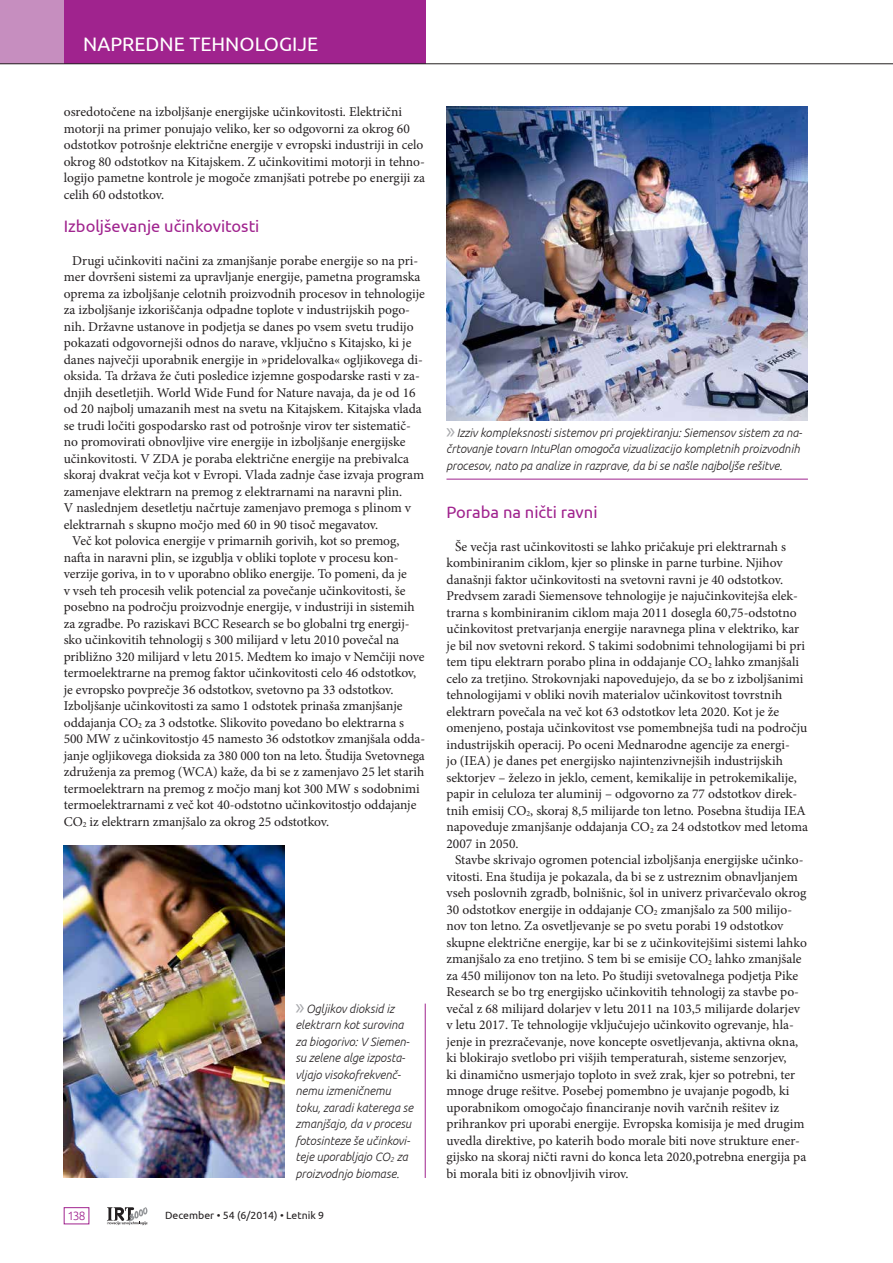
<style>
.page{position:relative;width:893px;height:1263px;background:#fff}
.page>*{position:absolute;margin:0;border:0;box-sizing:border-box;transform-origin:0 0}
.t1{font:19.5px "Ubuntu";color:#fff}
.t2{font:16.5px "Ubuntu";color:#a0238e}
.t3{font:13.5px/16.5px "Minion Pro";letter-spacing:-.005em;color:#231f20}
.t4{font:italic 300 12px/16.5px "Ubuntu";color:#231f20}
.t5{font:300 12px "Ubuntu";color:#a0238e}
.t6{font:10.5px "Ubuntu";color:#231f20}
.s1{font-family:"Myriad Pro";font-weight:400;font-style:normal;font-size:22.5px;color:#a8a9ad}
</style>
<div class="page">
<svg style="left:107px;top:1207px;width:40px;height:18px"></svg>
<div style="left:64px;top:1207px;width:25px;height:17px;border:1px solid #a0238e"></div>
<div style="left:0;top:0;width:64px;height:64px;background:#c68ebf"></div>
<div style="left:64px;top:0;width:361px;height:64px;background:#a0238e"></div>
<img style="left:446px;top:106px;width:362px;height:314px">
<img style="left:64px;top:845px;width:221px;height:333px">
<hr style="left:446px;top:479px;width:362px;height:1px;background:#a0238e">
<hr style="left:425px;top:1003px;width:1px;height:175px;background:#a0238e">
<hr style="left:0;top:63px;width:893px;height:1px;background:#231f20">
<h1 class="t1" style="left:83px;top:32px;width:237px">NAPREDNE TEHNOLOGIJE</h1>
<p class="t3" style="left:64px;top:104px;width:363px">osredotočene na izboljšanje energijske učinkovitosti. Električni motorji na primer ponujajo veliko, ker so odgovorni za okrog 60 odstotkov potrošnje električne energije v evropski industriji in celo okrog 80 odstotkov na Kitajskem. Z učinkovitimi motorji in tehno&shy;logijo pametne kontrole je mogoče zmanjšati potrebe po energiji za celih 60 odstotkov.</p>
<p class="t2" style="left:64px;top:216px;width:197px">Izboljševanje učinkovitosti</p>
<p class="t3" style="left:72px;top:252px;width:347px">Drugi učinkoviti načini za zmanjšanje porabe energije so na pri-</p>
<p class="t3" style="left:64px;top:269px;width:358px">mer dovršeni sistemi za upravljanje energije, pametna programska</p>
<p class="t3" style="left:64px;top:285px;width:363px">oprema za izboljšanje celotnih proizvodnih procesov in tehnologije</p>
<p class="t3" style="left:64px;top:302px;width:348px">za izboljšanje izkoriščanja odpadne toplote v industrijskih pogo-</p>
<p class="t3" style="left:64px;top:318px;width:351px">nih. Državne ustanove in podjetja se danes po vsem svetu trudijo</p>
<p class="t3" style="left:64px;top:335px;width:349px">pokazati odgovornejši odnos do narave, vključno s Kitajsko, ki je</p>
<p class="t3" style="left:64px;top:351px;width:361px">danes največji uporabnik energije in »pridelovalka« ogljikovega di-</p>
<p class="t3" style="left:64px;top:368px;width:358px">oksida. Ta država že čuti posledice izjemne gospodarske rasti v za-</p>
<p class="t3" style="left:64px;top:384px;width:353px">dnjih desetletjih. World Wide Fund for Nature navaja, da je od 16</p>
<p class="t3" style="left:64px;top:401px;width:360px">od 20 najbolj umazanih mest na svetu na Kitajskem. Kitajska vlada</p>
<p class="t3" style="left:64px;top:417px;width:349px">se trudi ločiti gospodarsko rast od potrošnje virov ter sistematič-</p>
<p class="t3" style="left:64px;top:434px;width:343px">no promovirati obnovljive vire energije in izboljšanje energijske</p>
<p class="t3" style="left:64px;top:450px;width:347px">učinkovitosti. V ZDA je poraba električne energije na prebivalca</p>
<p class="t3" style="left:64px;top:467px;width:362px">skoraj dvakrat večja kot v Evropi. Vlada zadnje čase izvaja program</p>
<p class="t3" style="left:64px;top:483px;width:340px">zamenjave elektrarn na premog z elektrarnami na naravni plin.</p>
<p class="t3" style="left:64px;top:500px;width:349px">V naslednjem desetletju načrtuje zamenjavo premoga s plinom v</p>
<p class="t3" style="left:64px;top:516px;width:316px">elektrarnah s skupno močjo med 60 in 90 tisoč megavatov.</p>
<p class="t3" style="left:72px;top:533px;width:329px">Več kot polovica energije v primarnih gorivih, kot so premog,</p>
<p class="t3" style="left:64px;top:549px;width:336px">nafta in naravni plin, se izgublja v obliki toplote v procesu kon-</p>
<p class="t3" style="left:64px;top:566px;width:345px">verzije goriva, in to v uporabno obliko energije. To pomeni, da je</p>
<p class="t3" style="left:64px;top:582px;width:343px">v vseh teh procesih velik potencial za povečanje učinkovitosti, še</p>
<p class="t3" style="left:64px;top:599px;width:352px">posebno na področju proizvodnje energije, v industriji in sistemih</p>
<p class="t3" style="left:64px;top:615px;width:347px">za zgradbe. Po raziskavi BCC Research se bo globalni trg energij-</p>
<p class="t3" style="left:64px;top:632px;width:337px">sko učinkovitih tehnologij s 300 milijard v letu 2010 povečal na</p>
<p class="t3" style="left:64px;top:648px;width:362px">približno 320 milijard v letu 2015. Medtem ko imajo v Nemčiji nove</p>
<p class="t3" style="left:64px;top:665px;width:354px">termoelektrarne na premog faktor učinkovitosti celo 46 odstotkov,</p>
<p class="t3" style="left:64px;top:681px;width:331px">je evropsko povprečje 36 odstotkov, svetovno pa 33 odstotkov.</p>
<p class="t3" style="left:64px;top:698px;width:340px">Izboljšanje učinkovitosti za samo 1 odstotek prinaša zmanjšanje</p>
<p class="t3" style="left:64px;top:714px;width:342px">oddajanja CO<sub>2</sub> za 3 odstotke. Slikovito povedano bo elektrarna s</p>
<p class="t3" style="left:64px;top:731px;width:363px">500 MW z učinkovitostjo 45 namesto 36 odstotkov zmanjšala odda-</p>
<p class="t3" style="left:64px;top:747px;width:363px">janje ogljikovega dioksida za 380 000 ton na leto. Študija Svetovnega</p>
<p class="t3" style="left:64px;top:764px;width:362px">združenja za premog (WCA) kaže, da bi se z zamenjavo 25 let starih</p>
<p class="t3" style="left:64px;top:780px;width:357px">termoelektrarn na premog z močjo manj kot 300 MW s sodobnimi</p>
<p class="t3" style="left:64px;top:797px;width:354px">termoelektrarnami z več kot 40-odstotno učinkovitostjo oddajanje</p>
<p class="t3" style="left:64px;top:813px;width:267px">CO<sub>2</sub> iz elektrarn zmanjšalo za okrog 25 odstotkov.</p>
<p class="t4" style="left:296px;top:1000px;width:119px"><span class="s1">»</span>Ogljikov dioksid iz elektrarn kot surovina za biogorivo: V Siemen&shy;su zelene alge izposta&shy;vljajo visokofrekvenč&shy;nemu izmeničnemu toku, zaradi katerega se zmanjšajo, da v procesu fotosinteze še učinkovi&shy;teje uporabljajo CO<sub>2</sub> za proizvodnjo biomase.</p>
<p class="t5" style="left:67px;top:1208px;width:20px">138</p>
<p class="t6" style="left:165px;top:1209px;width:161px">December • 54 (6/2014) • Letnik 9</p>
<p class="t4" style="left:446px;top:424px;width:358px"><span class="s1">»</span>Izziv kompleksnosti sistemov pri projektiranju: Siemensov sistem za na&shy;črtovanje tovarn IntuPlan omogoča vizualizacijo kompletnih proizvodnih procesov, nato pa analize in razprave, da bi se našle najboljše rešitve.</p>
<p class="t2" style="left:446px;top:502px;width:153px">Poraba na ničti ravni</p>
<p class="t3" style="left:446px;top:538px;width:363px;text-indent:9px">Še večja rast učinkovitosti se lahko pričakuje pri elektrarnah s kombiniranim ciklom, kjer so plinske in parne turbine. Njihov današnji faktor učinkovitosti na svetovni ravni je 40 odstotkov.<br>Predvsem zaradi Siemensove tehnologije je najučinkovitejša elek&shy;trarna s kombiniranim ciklom maja 2011 dosegla 60,75-odstotno učinkovitost pretvarjanja energije naravnega plina v elektriko, kar je bil nov svetovni rekord. S takimi sodobnimi tehnologijami bi pri tem tipu elektrarn porabo plina in oddajanje CO<sub>2</sub> lahko zmanjšali celo za tretjino. Strokovnjaki napovedujejo, da se bo z izboljšanimi tehnologijami v obliki novih materialov učinkovitost tovrstnih elektrarn povečala na več kot 63 odstotkov leta 2020. Kot je že omenjeno, postaja učinkovitost vse pomembnejša tudi na področju industrijskih operacij. Po oceni Mednarodne agencije za energi-<br>jo (IEA) je danes pet energijsko najintenzivnejših industrijskih sektorjev – železo in jeklo, cement, kemikalije in petrokemikalije, papir in celuloza ter aluminij – odgovorno za 77 odstotkov direk&shy;tnih emisij CO<sub>2</sub>, skoraj 8,5 milijarde ton letno. Posebna študija IEA napoveduje zmanjšanje oddajanja CO<sub>2</sub> za 24 odstotkov med letoma 2007 in 2050.</p>
<p class="t3" style="left:446px;top:852px;width:362px;text-indent:9px">Stavbe skrivajo ogromen potencial izboljšanja energijske učinko&shy;vitosti. Ena študija je pokazala, da bi se z ustreznim obnavljanjem vseh poslovnih zgradb, bolnišnic, šol in univerz privarčevalo okrog 30 odstotkov energije in oddajanje CO<sub>2</sub> zmanjšalo za 500 milijo&shy;nov ton letno. Za osvetljevanje se po svetu porabi 19 odstotkov skupne električne energije, kar bi se z učinkovitejšimi sistemi lahko zmanjšalo za eno tretjino. S tem bi se emisije CO<sub>2</sub> lahko zmanjšale za 450 milijonov ton na leto. Po študiji svetovalnega podjetja Pike Research se bo trg energijsko učinkovitih tehnologij za stavbe po&shy;večal z 68 milijard dolarjev v letu 2011 na 103,5 milijarde dolarjev v letu 2017. Te tehnologije vključujejo učinkovito ogrevanje, hla&shy;jenje in prezračevanje, nove koncepte osvetljevanja, aktivna okna, ki blokirajo svetlobo pri višjih temperaturah, sisteme senzorjev,<br>ki dinamično usmerjajo toploto in svež zrak, kjer so potrebni, ter mnoge druge rešitve. Posebej pomembno je uvajanje pogodb, ki uporabnikom omogočajo financiranje novih varčnih rešitev iz prihrankov pri uporabi energije. Evropska komisija je med drugim uvedla direktive, po katerih bodo morale biti nove strukture ener&shy;gijsko na skoraj ničti ravni do konca leta 2020,potrebna energija pa bi morala biti iz obnovljivih virov.</p>
</div>
